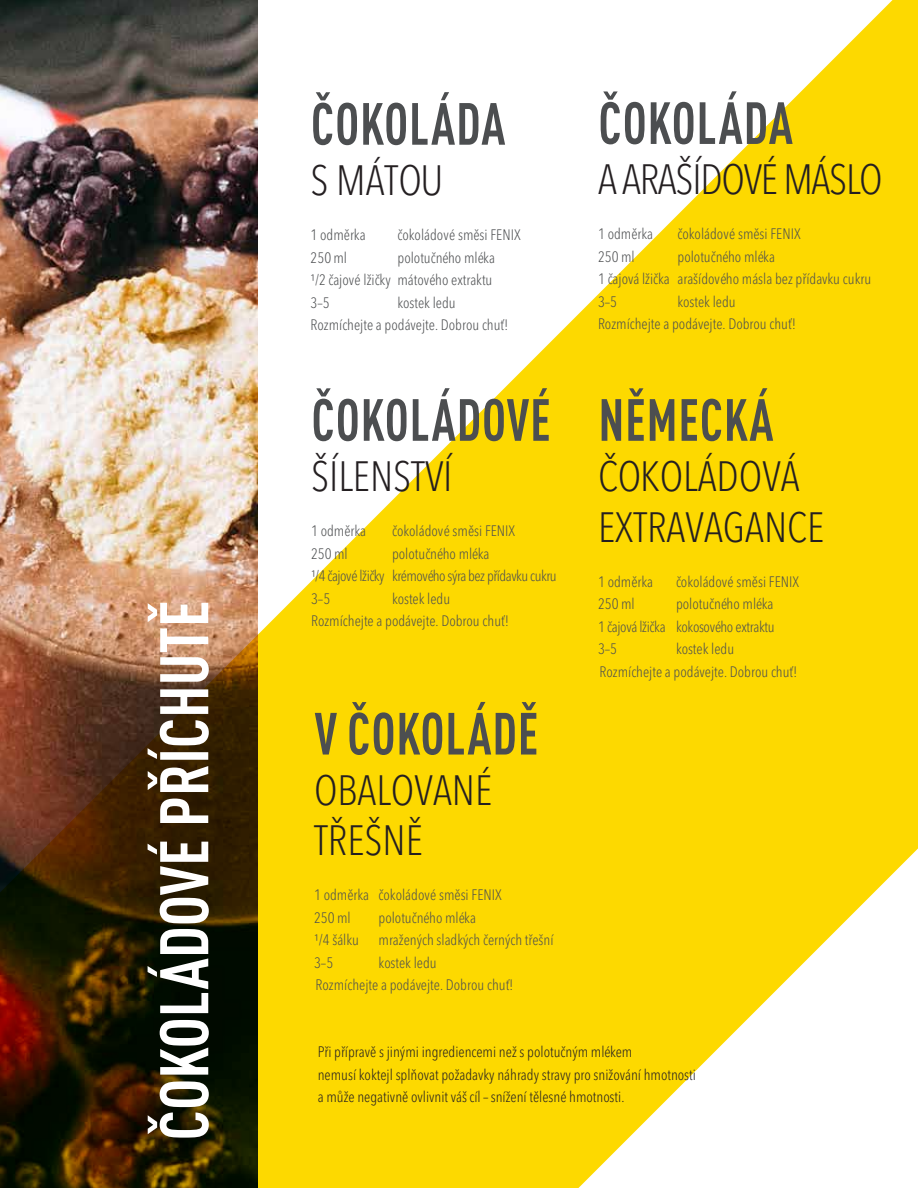
<style>
.page{position:relative;width:918px;height:1188px;background:#fff}
.page>*{position:absolute;margin:0;border:0;box-sizing:border-box;transform-origin:0 0}
.t1{font:700 condensed 67.5px "DIN Pro";color:#fff}
.t2{font:700 condensed 58.5px "DIN Pro";letter-spacing:.02em;color:#4c4e50;scale:.88 1}
.t3{font:300 condensed 42px/50.4px "Avenir Next LT Pro";color:#241f21}
.t4{font:300 condensed 42px "Avenir Next LT Pro";letter-spacing:-.03em;color:#241f21}
.t5{font:300 condensed 15px/22.5px "Avenir Next LT Pro";color:#4c4e50}
.t6{font:300 condensed 15px/22.5px "Avenir Next LT Pro";color:#241f21}
.t7{font:300 condensed 15px/22.5px "Avenir Next LT Pro";letter-spacing:-.03em;color:#4c4e50}
</style>
<div class="page">
<img style="left:0;top:0;width:567px;height:1188px">
<svg style="left:567px;top:0;width:351px;height:1188px;fill:#fdd900"></svg>
<h1 class="t1" style="left:133px;top:1140px;width:542px;rotate:-90deg">ČOKOLÁDOVÉ PŘÍCHUTĚ</h1>
<h2 class="t2" style="left:311px;top:80px;width:222px">ČOKOLÁDA</h2>
<h3 class="t3" style="left:311px;top:155px;width:134px">S MÁTOU</h3>
<p class="t5" style="left:311px;top:224px;width:57px">1 odměrka</p>
<p class="t5" style="left:398px;top:224px;width:125px">čokoládové směsi FENIX</p>
<p class="t5" style="left:311px;top:246px;width:38px">250 ml</p>
<p class="t5" style="left:311px;top:246px;width:186px;text-indent:87px">polotučného mléka<br>¹/2 čajové lžičky mátového extraktu<br>3–5</p>
<p class="t5" style="left:311px;top:291px;width:200px;text-indent:87px">kostek ledu<br>Rozmíchejte a podávejte. Dobrou chuť!</p>
<h2 class="t2" style="left:312px;top:376px;width:273px">ČOKOLÁDOVÉ</h2>
<h3 class="t3" style="left:311px;top:451px;width:143px">ŠÍLENSTVÍ</h3>
<p class="t5" style="left:311px;top:520px;width:57px">1 odměrka</p>
<p class="t5" style="left:392px;top:520px;width:125px">čokoládové směsi FENIX</p>
<p class="t5" style="left:311px;top:542px;width:38px">250 ml</p>
<p class="t7" style="left:311px;top:542px;width:247px;text-indent:81px">polotučného mléka<br>¹/4 čajové lžičky krémového sýra bez přídavku cukru<br>3–5</p>
<p class="t5" style="left:311px;top:587px;width:200px;text-indent:81px">kostek ledu<br>Rozmíchejte a podávejte. Dobrou chuť!</p>
<h2 class="t2" style="left:315px;top:690px;width:256px">V ČOKOLÁDĚ</h2>
<h3 class="t3" style="left:314px;top:765px;width:180px">OBALOVANÉ<br>TŘEŠNĚ</h3>
<p class="t5" style="left:314px;top:884px;width:189px">1 odměrka čokoládové směsi FENIX<br>250 ml</p>
<p class="t5" style="left:379px;top:906px;width:99px">polotučného mléka</p>
<p class="t5" style="left:314px;top:929px;width:46px">¹/4 šálku</p>
<p class="t5" style="left:379px;top:929px;width:176px">mražených sladkých černých třešní</p>
<p class="t5" style="left:314px;top:951px;width:21px">3–5</p>
<p class="t5" style="left:316px;top:951px;width:200px;text-indent:63px">kostek ledu<br>Rozmíchejte a podávejte. Dobrou chuť!</p>
<h2 class="t2" style="left:599px;top:79px;width:222px">ČOKOLÁDA</h2>
<h3 class="t4" style="left:598px;top:154px;width:286px">A ARAŠÍDOVÉ MÁSLO</h3>
<p class="t5" style="left:598px;top:223px;width:57px">1 odměrka</p>
<p class="t5" style="left:678px;top:223px;width:125px">čokoládové směsi FENIX</p>
<p class="t5" style="left:598px;top:245px;width:38px">250 ml</p>
<p class="t5" style="left:598px;top:245px;width:275px;text-indent:80px">polotučného mléka<br>1 čajová lžička arašídového másla bez přídavku cukru<br>3–5</p>
<p class="t5" style="left:598px;top:290px;width:200px;text-indent:80px">kostek ledu<br>Rozmíchejte a podávejte. Dobrou chuť!</p>
<h2 class="t2" style="left:599px;top:376px;width:200px">NĚMECKÁ</h2>
<h3 class="t3" style="left:598px;top:451px;width:228px">ČOKOLÁDOVÁ<br>EXTRAVAGANCE</h3>
<p class="t5" style="left:598px;top:570px;width:57px">1 odměrka</p>
<p class="t5" style="left:676px;top:570px;width:125px">čokoládové směsi FENIX</p>
<p class="t5" style="left:598px;top:593px;width:38px">250 ml</p>
<p class="t5" style="left:598px;top:593px;width:178px;text-align:justify;text-indent:78px">polotučného mléka 1 čajová lžička kokosového extraktu 3–5</p>
<p class="t5" style="left:600px;top:638px;width:200px;text-indent:76px">kostek ledu<br>Rozmíchejte a podávejte. Dobrou chuť!</p>
<p class="t6" style="left:318px;top:1041px;width:380px">Při přípravě s jinými ingrediencemi než s polotučným mlékem<br>nemusí koktejl splňovat požadavky náhrady stravy pro snižování hmotnosti a může negativně ovlivnit váš cíl – snížení tělesné hmotnosti.</p>
</div>
